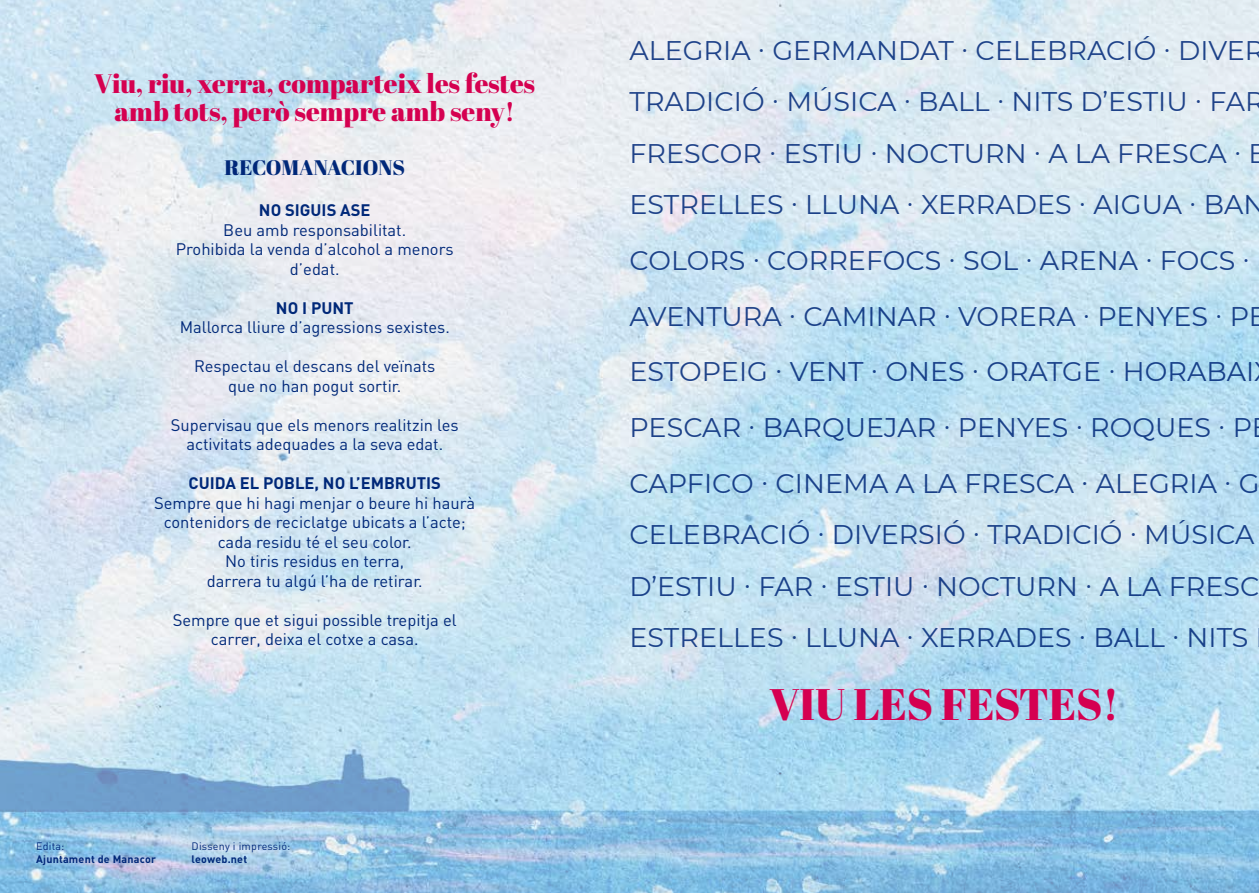
<style>
.page{position:relative;width:1259px;height:893px;background:#fff}
.page>*{position:absolute;margin:0;border:0;box-sizing:border-box;transform-origin:0 0}
.t1{font:44.1px "Abril Fatface";color:#d50050}
.t2{font:27px/51.3px "Montserrat";color:#002879}
.t3{font:26.7px/28.2px "Abril Fatface";color:#d50050;text-align:center}
.t4{font:21px "Abril Fatface";color:#002879}
.t5{font:16.5px/19.5px "DIN";color:#002879;text-align:center}
.t6{font:700 16.5px "DIN";color:#002879}
.t7{font:700 10.65px "DIN";letter-spacing:.02em;color:#002879}
.t8{font:10.65px "DIN";letter-spacing:.02em;color:#002879}
</style>
<div class="page">
<img style="left:0;top:0;width:1259px;height:893px">
<h3 class="t3" style="left:94px;top:69px;width:442px">Viu, riu, xerra, comparteix les festes amb tots, però sempre amb seny!</h3>
<p class="t4" style="left:224px;top:153px;width:182px">RECOMANACIONS</p>
<p class="t6" style="left:259px;top:199px;width:113px">NO SIGUIS ASE</p>
<p class="t5" style="left:176px;top:220px;width:279px">Beu amb responsabilitat.<br>Prohibida la venda d’alcohol a menors d’edat.</p>
<p class="t6" style="left:276px;top:297px;width:79px">NO I PUNT</p>
<p class="t5" style="left:180px;top:317px;width:272px">Mallorca lliure d’agressions sexistes.</p>
<p class="t5" style="left:194px;top:356px;width:243px">Respectau el descans del veïnats que no han pogut sortir.</p>
<p class="t5" style="left:171px;top:415px;width:289px">Supervisau que els menors realitzin les activitats adequades a la seva edat.</p>
<p class="t6" style="left:188px;top:472px;width:254px">CUIDA EL POBLE, NO L’EMBRUTIS</p>
<p class="t5" style="left:154px;top:493px;width:322px">Sempre que hi hagi menjar o beure hi haurà contenidors de reciclatge ubicats a l’acte; cada residu té el seu color.<br>No tiris residus en terra,<br>darrera tu algú l’ha de retirar.</p>
<p class="t5" style="left:173px;top:610px;width:285px">Sempre que et sigui possible trepitja el carrer, deixa el cotxe a casa.</p>
<p class="t8" style="left:36px;top:839px;width:30px">Edita:</p>
<p class="t7" style="left:36px;top:852px;width:121px">Ajuntament de Manacor</p>
<p class="t8" style="left:192px;top:839px;width:100px">Disseny i impressió:</p>
<p class="t7" style="left:192px;top:852px;width:57px">leoweb.net</p>
<h2 class="t2" style="left:629px;top:24px;width:637px">ALEGRIA · GERMANDAT · CELEBRACIÓ · DIVER TRADICIÓ · MÚSICA · BALL · NITS D’ESTIU · FAR FRESCOR · ESTIU · NOCTURN · A LA FRESCA · ESTRELLES · LLUNA · XERRADES · AIGUA · BAN</h2>
<h2 class="t2" style="left:629px;top:231px;width:639px;line-height:55.8px">COLORS · CORREFOCS · SOL · ARENA · FOCS · AVENTURA · CAMINAR · VORERA · PENYES · PE ESTOPEIG · VENT · ONES · ORATGE · HORABAI PESCAR · BARQUEJAR · PENYES · ROQUES · P CAPFICO · CINEMA A LA FRESCA · ALEGRIA · G</h2>
<h2 class="t2" style="left:629px;top:508px;width:631px">CELEBRACIÓ · DIVERSIÓ · TRADICIÓ · MÚSICA<br>D’ESTIU · FAR · ESTIU · NOCTURN · A LA FRESC<br>ESTRELLES · LLUNA · XERRADES · BALL · NITS</h2>
<h1 class="t1" style="left:769px;top:673px;width:351px">VIU LES FESTES!</h1>
</div>
